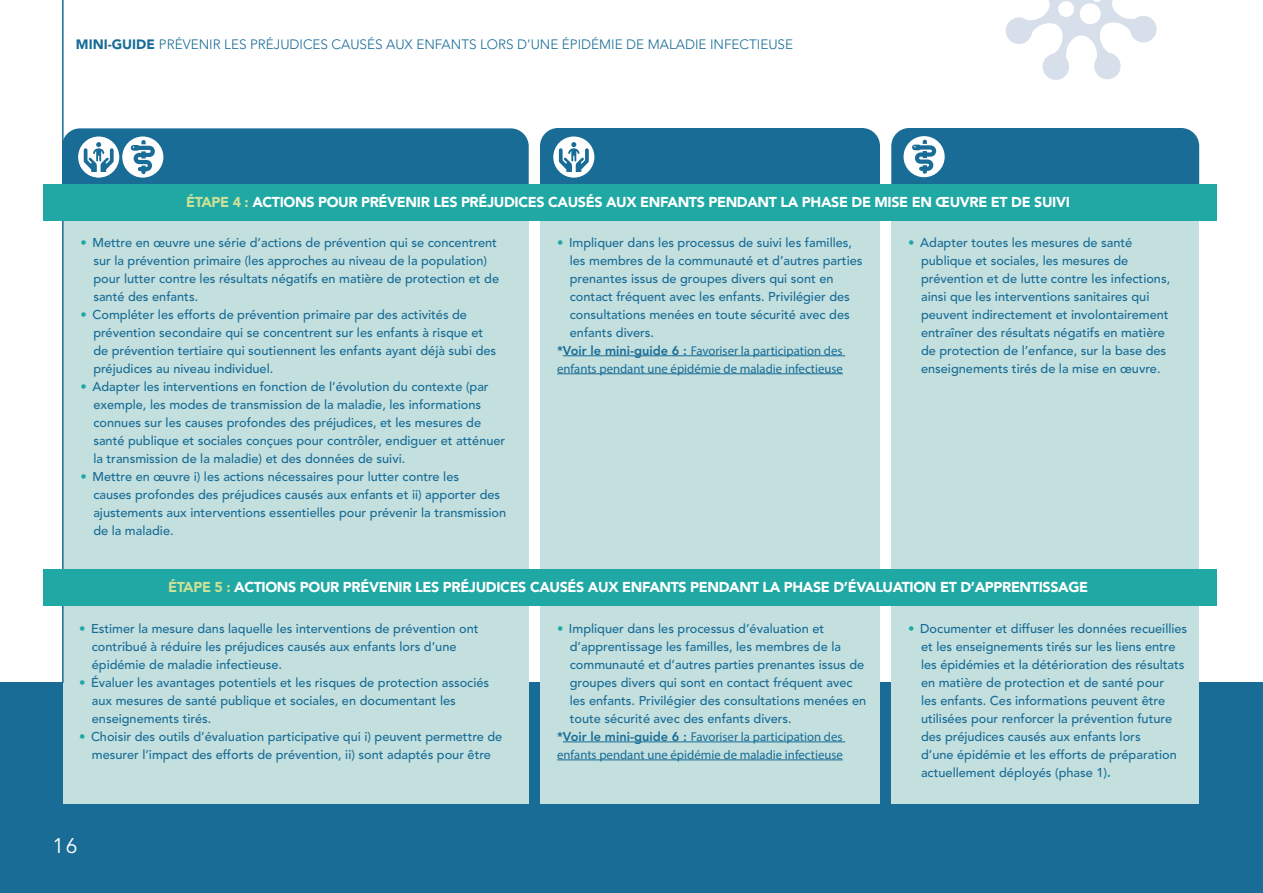
<style>
.page{position:relative;width:1263px;height:893px;background:#fff}
.page>*{position:absolute;margin:0;border:0;box-sizing:border-box;transform-origin:0 0}
.Heading{font:21px "Avenir LT Std";color:#fff}
.Heading_thin{font:900 14.25px "Avenir LT Std";letter-spacing:-.025em;color:#fff}
.t1{font:300 13.5px "Avenir LT Std";color:#186c96}
.Boxcopy_medium{font:500 12.75px/18px "Avenir LT Std";color:#186c96}
.Boxcopy_medium-2{font:12.75px/18px "Myriad Pro";color:#186c96}
.s1{font-weight:900}
.s2{color:#cce196}
.s3{font-weight:900;color:#1fa8a4}
.s4{font-family:"Avenir LT Std";font-weight:800}
</style>
<div class="page">
<div style="left:540px;top:128px;width:340px;height:92px;background:#186c96;border-radius:18px"></div>
<div style="left:62px;top:128px;width:467px;height:92px;background:#186c96;border-radius:18px"></div>
<div style="left:891px;top:128px;width:308px;height:92px;background:#186c96;border-radius:18px"></div>
<svg style="left:122px;top:136px;width:41px;height:42px"></svg>
<svg style="left:78px;top:136px;width:41px;height:42px"></svg>
<svg style="left:84px;top:142px;width:30px;height:30px"></svg>
<svg style="left:553px;top:136px;width:41px;height:42px"></svg>
<svg style="left:559px;top:142px;width:30px;height:30px"></svg>
<svg style="left:903px;top:136px;width:42px;height:41px"></svg>
<div style="left:0;top:682px;width:1263px;height:211px;background:#186c96"></div>
<div style="left:64px;top:195px;width:465px;height:608px;background:#c3dfde"></div>
<div style="left:540px;top:195px;width:340px;height:608px;background:#c3dfde"></div>
<div style="left:891px;top:195px;width:308px;height:608px;background:#c3dfde"></div>
<svg style="left:1005px;top:0;width:152px;height:80px"></svg>
<hr style="left:563px;top:355px;width:282px;height:1px;background:#186c96">
<hr style="left:557px;top:373px;width:286px;height:1px;background:#186c96">
<hr style="left:563px;top:742px;width:282px;height:1px;background:#186c96">
<hr style="left:557px;top:760px;width:286px;height:1px;background:#186c96">
<hr style="left:62px;top:0;width:2px;height:683px;background:#186c96">
<div style="left:44px;top:184px;width:1173px;height:36px;background:#1fa8a4"></div>
<div style="left:44px;top:569px;width:1173px;height:36px;background:#1fa8a4"></div>
<p class="t1" style="left:76px;top:36px;width:719px"><span class="s1">MINI-GUIDE</span> PRÉVENIR LES PRÉJUDICES CAUSÉS AUX ENFANTS LORS D’UNE ÉPIDÉMIE DE MALADIE INFECTIEUSE</p>
<p class="Heading_thin" style="left:186px;top:193px;width:885px"><span class="s2">ÉTAPE 4 :</span> ACTIONS POUR PRÉVENIR LES PRÉJUDICES CAUSÉS AUX ENFANTS PENDANT LA PHASE DE MISE EN ŒUVRE ET DE SUIVI</p>
<p class="Boxcopy_medium" style="left:93px;top:233px;width:407px;text-indent:-13px"><span class="s3">•</span> Mettre en œuvre une série d’actions de prévention qui se concentrent sur la prévention primaire (les approches au niveau de la population) pour lutter contre les résultats négatifs en matière de protection et de santé des enfants.</p>
<p class="Boxcopy_medium" style="left:93px;top:305px;width:404px;text-indent:-13px"><span class="s3">•</span> Compléter les efforts de prévention primaire par des activités de prévention secondaire qui se concentrent sur les enfants à risque et de prévention tertiaire qui soutiennent les enfants ayant déjà subi des préjudices au niveau individuel.</p>
<p class="Boxcopy_medium" style="left:93px;top:377px;width:413px;text-indent:-13px"><span class="s3">•</span> Adapter les interventions en fonction de l’évolution du contexte (par exemple, les modes de transmission de la maladie, les informations connues sur les causes profondes des préjudices, et les mesures de santé publique et sociales conçues pour contrôler, endiguer et atténuer la transmission de la maladie) et des données de suivi.</p>
<p class="Boxcopy_medium" style="left:93px;top:467px;width:414px;text-indent:-13px"><span class="s3">•</span> Mettre en œuvre i) les actions nécessaires pour lutter contre les<br>causes profondes des préjudices causés aux enfants et ii) apporter des ajustements aux interventions essentielles pour prévenir la transmission de la maladie.</p>
<p class="Boxcopy_medium" style="left:570px;top:233px;width:294px;text-indent:-13px"><span class="s3">•</span> Impliquer dans les processus de suivi les familles, les membres de la communauté et d’autres parties prenantes issus de groupes divers qui sont en contact fréquent avec les enfants. Privilégier des consultations menées en toute sécurité avec des enfants divers.</p>
<p class="Boxcopy_medium-2" style="left:557px;top:341px;width:287px"><span class="s4">*Voir le mini-guide 6 :</span> Favoriser la participation des enfants pendant une épidémie de maladie infectieuse</p>
<p class="Boxcopy_medium" style="left:921px;top:233px;width:251px;text-indent:-13px"><span class="s3">•</span> Adapter toutes les mesures de santé publique et sociales, les mesures de prévention et de lutte contre les infections, ainsi que les interventions sanitaires qui peuvent indirectement et involontairement entraîner des résultats négatifs en matière de protection de l’enfance, sur la base des enseignements tirés de la mise en œuvre.</p>
<p class="Heading_thin" style="left:168px;top:578px;width:921px"><span class="s2">ÉTAPE 5 :</span> ACTIONS POUR PRÉVENIR LES PRÉJUDICES CAUSÉS AUX ENFANTS PENDANT LA PHASE D’ÉVALUATION ET D’APPRENTISSAGE</p>
<p class="Boxcopy_medium" style="left:92px;top:619px;width:388px;text-indent:-13px"><span class="s3">•</span> Estimer la mesure dans laquelle les interventions de prévention ont contribué à réduire les préjudices causés aux enfants lors d’une épidémie de maladie infectieuse.</p>
<p class="Boxcopy_medium" style="left:92px;top:673px;width:399px;text-indent:-13px"><span class="s3">•</span> Évaluer les avantages potentiels et les risques de protection associés aux mesures de santé publique et sociales, en documentant les enseignements tirés.</p>
<p class="Boxcopy_medium" style="left:79px;top:727px;width:425px;text-align:center"><span class="s3">•</span> Choisir des outils d’évaluation participative qui i) peuvent permettre de mesurer l’impact des efforts de prévention, ii) sont adaptés pour être</p>
<p class="Heading" style="left:52px;top:833px;width:27px">16</p>
<p class="Boxcopy_medium" style="left:570px;top:619px;width:298px;text-indent:-13px"><span class="s3">•</span> Impliquer dans les processus d’évaluation et d’apprentissage les familles, les membres de la communauté et d’autres parties prenantes issus de groupes divers qui sont en contact fréquent avec les enfants. Privilégier des consultations menées en toute sécurité avec des enfants divers.</p>
<p class="Boxcopy_medium-2" style="left:557px;top:727px;width:287px"><span class="s4">*Voir le mini-guide 6 :</span> Favoriser la participation des enfants pendant une épidémie de maladie infectieuse</p>
<p class="Boxcopy_medium" style="left:921px;top:619px;width:268px;text-indent:-13px"><span class="s3">•</span> Documenter et diffuser les données recueillies et les enseignements tirés sur les liens entre les épidémies et la détérioration des résultats en matière de protection et de santé pour<br>les enfants. Ces informations peuvent être utilisées pour renforcer la prévention future des préjudices causés aux enfants lors<br>d’une épidémie et les efforts de préparation actuellement déployés (phase 1)<span class="s3">.</span></p>
</div>
